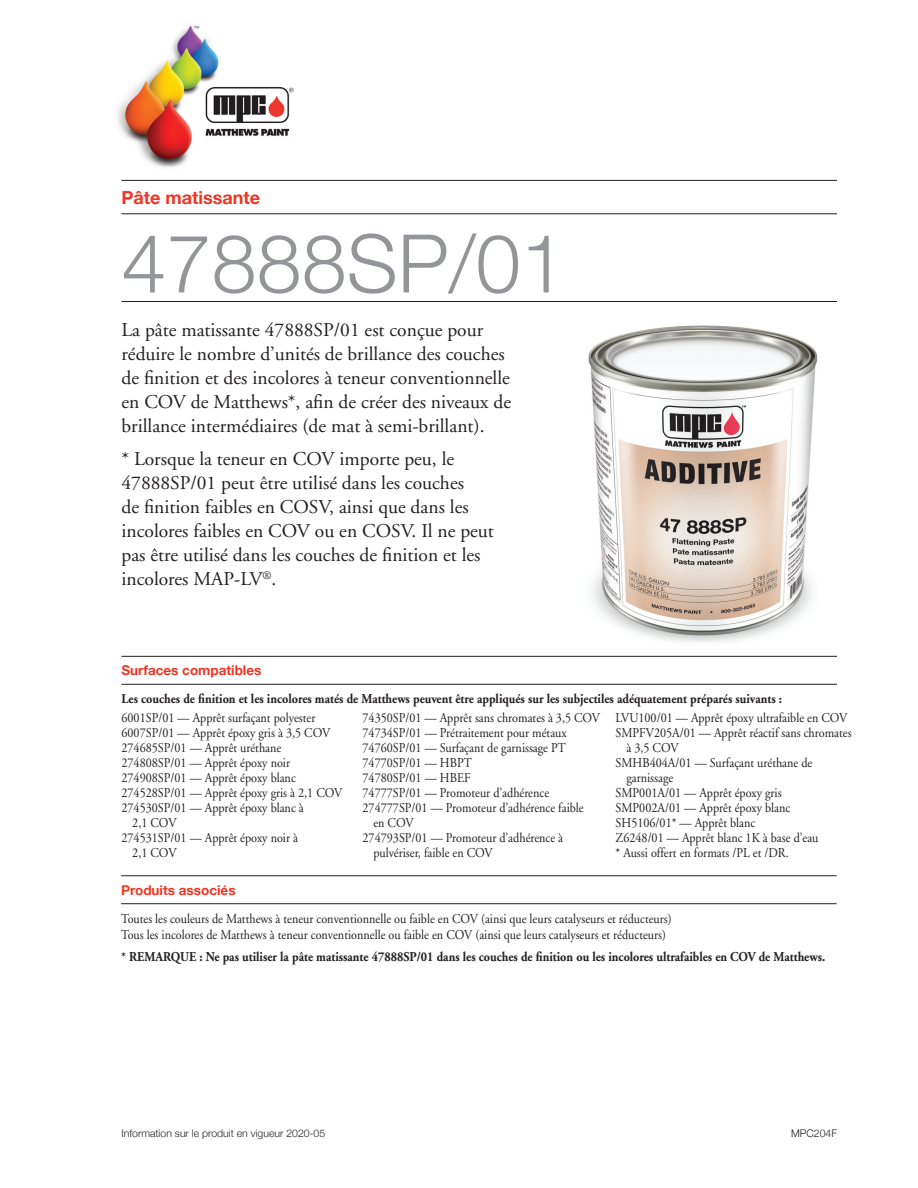
<style>
.page{position:relative;width:918px;height:1188px;background:#fff}
.page>*{position:absolute;margin:0;border:0;box-sizing:border-box;transform-origin:0 0}
.t1{font:300 81px "Helvetica Neue";color:#939598}
.t2{font:19.5px/24px "Adobe Garamond";color:#231f20}
.t3{font:700 18px "Helvetica Neue";color:#ef3522}
.Features_text_w_o_ru{font:13.5px/15px "Adobe Garamond";color:#231f20;scale:.9 1}
.Features_text_w_o_ru-2{font:700 13.5px "Adobe Garamond";color:#231f20;scale:.9 1}
.t4{font:700 13.5px "Helvetica Neue";color:#ef3522}
.Effective_Date{font:300 10.5px "Helvetica Neue";color:#231f20}
</style>
<div class="page">
<hr style="left:122px;top:180px;width:715px;height:1px;background:#231f20">
<hr style="left:122px;top:213px;width:715px;height:1px;background:#231f20">
<img style="left:117px;top:25px;width:177px;height:143px">
<hr style="left:122px;top:301px;width:715px;height:1px;background:#231f20">
<img style="left:564px;top:325px;width:273px;height:331px">
<hr style="left:122px;top:656px;width:715px;height:1px;background:#231f20">
<hr style="left:122px;top:684px;width:715px;height:1px;background:#231f20">
<hr style="left:121px;top:875px;width:716px;height:1px;background:#231f20">
<hr style="left:121px;top:903px;width:716px;height:1px;background:#231f20">
<p class="t3" style="left:122px;top:184px;width:140px">Pâte matissante</p>
<p class="t1" style="left:122px;top:198px;width:446px">47888SP/01</p>
<p class="t2" style="left:122px;top:319px;width:391px">La pâte matissante 47888SP/01 est conçue pour réduire le nombre d’unités de brillance des couches de finition et des incolores à teneur conventionnelle en COV de Matthews*, afin de créer des niveaux de brillance intermédiaires (de mat à semi-brillant).</p>
<p class="t2" style="left:122px;top:447px;width:374px">* Lorsque la teneur en COV importe peu, le 47888SP/01 peut être utilisé dans les couches<br>de finition faibles en COSV, ainsi que dans les incolores faibles en COV ou en COSV. Il ne peut pas être utilisé dans les couches de finition et les incolores MAP-LV<sup>®</sup>.</p>
<p class="t4" style="left:122px;top:660px;width:141px">Surfaces compatibles</p>
<p class="Features_text_w_o_ru-2" style="left:122px;top:692px;width:736px">Les couches de finition et les incolores matés de Matthews peuvent être appliqués sur les subjectiles adéquatement préparés suivants :</p>
<p class="Features_text_w_o_ru" style="left:122px;top:710px;width:217px">6001SP/01 — Apprêt surfaçant polyester</p>
<p class="Features_text_w_o_ru" style="left:122px;top:725px;width:233px">6007SP/01 — Apprêt époxy gris à 3,5 COV</p>
<p class="Features_text_w_o_ru" style="left:122px;top:740px;width:179px">274685SP/01 — Apprêt uréthane</p>
<p class="Features_text_w_o_ru" style="left:122px;top:755px;width:189px">274808SP/01 — Apprêt époxy noir</p>
<p class="Features_text_w_o_ru" style="left:122px;top:770px;width:195px">274908SP/01 — Apprêt époxy blanc</p>
<p class="Features_text_w_o_ru" style="left:122px;top:785px;width:247px">274528SP/01 — Apprêt époxy gris à 2,1 COV</p>
<p class="Features_text_w_o_ru" style="left:132px;top:800px;width:192px;text-indent:-11px">274530SP/01 — Apprêt époxy blanc à<br>2,1 COV</p>
<p class="Features_text_w_o_ru" style="left:132px;top:830px;width:186px;text-indent:-11px">274531SP/01 — Apprêt époxy noir à<br>2,1 COV</p>
<p class="Features_text_w_o_ru" style="left:363px;top:710px;width:266px">74350SP/01 — Apprêt sans chromates à 3,5 COV</p>
<p class="Features_text_w_o_ru" style="left:363px;top:725px;width:228px">74734SP/01 — Prétraitement pour métaux</p>
<p class="Features_text_w_o_ru" style="left:363px;top:740px;width:227px">74760SP/01 — Surfaçant de garnissage PT</p>
<p class="Features_text_w_o_ru" style="left:363px;top:755px;width:123px">74770SP/01 — HBPT</p>
<p class="Features_text_w_o_ru" style="left:363px;top:770px;width:122px">74780SP/01 — HBEF</p>
<p class="Features_text_w_o_ru" style="left:363px;top:785px;width:209px">74777SP/01 — Promoteur d’adhérence</p>
<p class="Features_text_w_o_ru" style="left:373px;top:800px;width:235px;text-indent:-11px">274777SP/01 — Promoteur d’adhérence faible en COV</p>
<p class="Features_text_w_o_ru" style="left:373px;top:830px;width:212px;text-indent:-11px">274793SP/01 — Promoteur d’adhérence à pulvériser, faible en COV</p>
<p class="Features_text_w_o_ru" style="left:616px;top:710px;width:259px">LVU100/01 — Apprêt époxy ultrafaible en COV</p>
<p class="Features_text_w_o_ru" style="left:626px;top:725px;width:252px;text-indent:-11px">SMPFV205A/01 — Apprêt réactif sans chromates à 3,5 COV</p>
<p class="Features_text_w_o_ru" style="left:626px;top:755px;width:208px;text-indent:-11px">SMHB404A/01 — Surfaçant uréthane de garnissage</p>
<p class="Features_text_w_o_ru" style="left:616px;top:785px;width:186px">SMP001A/01 — Apprêt époxy gris</p>
<p class="Features_text_w_o_ru" style="left:616px;top:800px;width:196px">SMP002A/01 — Apprêt époxy blanc</p>
<p class="Features_text_w_o_ru" style="left:616px;top:815px;width:157px">SH5106/01* — Apprêt blanc</p>
<p class="Features_text_w_o_ru" style="left:616px;top:830px;width:227px">Z6248/01 — Apprêt blanc 1K à base d’eau</p>
<p class="Features_text_w_o_ru" style="left:616px;top:845px;width:194px">* Aussi offert en formats /PL et /DR.</p>
<p class="t4" style="left:121px;top:879px;width:116px">Produits associés</p>
<p class="Features_text_w_o_ru" style="left:121px;top:911px;width:613px">Toutes les couleurs de Matthews à teneur conventionnelle ou faible en COV (ainsi que leurs catalyseurs et réducteurs)</p>
<p class="Features_text_w_o_ru" style="left:121px;top:928px;width:607px">Tous les incolores de Matthews à teneur conventionnelle ou faible en COV (ainsi que leurs catalyseurs et réducteurs)</p>
<p class="Features_text_w_o_ru-2" style="left:121px;top:949px;width:784px">* REMARQUE : Ne pas utiliser la pâte matissante 47888SP/01 dans les couches de finition ou les incolores ultrafaibles en COV de Matthews.</p>
<p class="Effective_Date" style="left:122px;top:1124px;width:205px">Information sur le produit en vigueur 2020-05</p>
<p class="Effective_Date" style="left:791px;top:1124px;width:47px">MPC204F</p>
</div>
